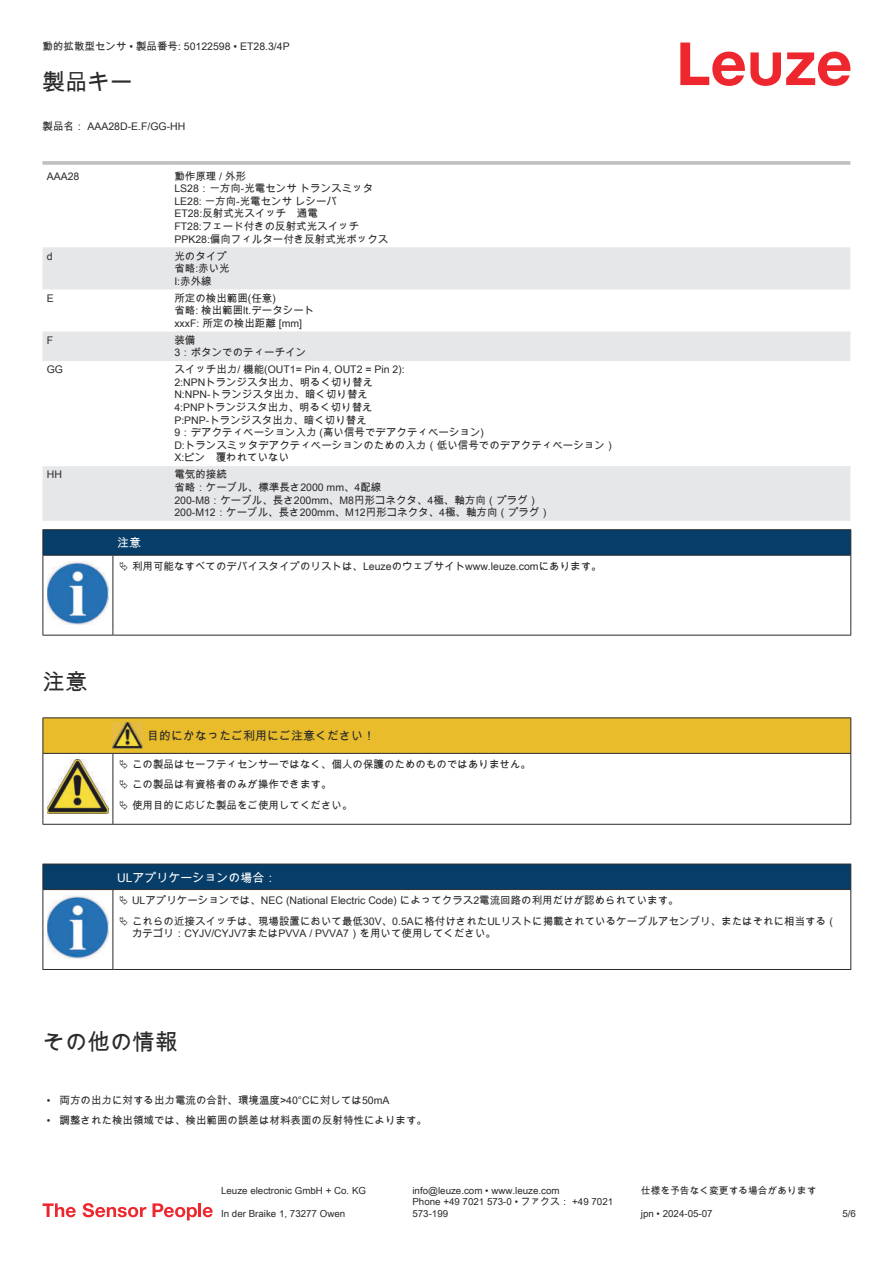
<style>
.page{position:relative;width:893px;height:1263px;background:#fff}
.page>*{position:absolute;margin:0;border:0;box-sizing:border-box;transform-origin:0 0}
.t1{font:22.5px "Arial Unicode MS";color:#2b292a}
.t2{font:12px "Arial Unicode MS";color:#2b292a}
.t3{font:12px "Arial Unicode MS";color:#fff}
.t4{font:10.5px/12.6px "Arial Unicode MS";color:#2b292a}
.t5{font:9.75px/11.7px "Arial Unicode MS";color:#2b292a}
</style>
<div class="page">
<svg style="left:680px;top:43px;width:170px;height:43px"></svg>
<svg style="left:43px;top:247px;width:807px;height:274px"></svg>
<svg style="left:43px;top:161px;width:127px;height:4px"></svg>
<hr style="left:170px;top:161px;width:680px;height:4px;background:#c4c5c7">
<svg style="left:43px;top:1203px;width:33px;height:14px"></svg>
<svg style="left:83px;top:1203px;width:63px;height:14px"></svg>
<svg style="left:153px;top:1203px;width:44px;height:17px"></svg>
<hr style="left:198px;top:1203px;width:3px;height:14px;background:#ed272d">
<svg style="left:203px;top:1207px;width:10px;height:10px"></svg>
<svg style="left:44px;top:556px;width:806px;height:79px"></svg>
<hr style="left:43px;top:529px;width:70px;height:1px;background:#2b292a">
<hr style="left:43px;top:555px;width:70px;height:1px;background:#2b292a">
<hr style="left:113px;top:529px;width:738px;height:1px;background:#2b292a">
<svg style="left:43px;top:530px;width:808px;height:25px;background:#063c67"></svg>
<hr style="left:113px;top:555px;width:738px;height:1px;background:#2b292a">
<hr style="left:43px;top:556px;width:1px;height:75px;background:#2b292a">
<hr style="left:113px;top:556px;width:1px;height:75px;background:#2b292a">
<hr style="left:850px;top:556px;width:1px;height:75px;background:#2b292a">
<hr style="left:43px;top:635px;width:70px;height:1px;background:#2b292a">
<hr style="left:113px;top:635px;width:738px;height:1px;background:#2b292a">
<img style="left:47px;top:562px;width:61px;height:62px">
<div style="left:115px;top:556px;width:734px;height:20px;background:#fff"></div>
<hr style="left:43px;top:717px;width:70px;height:1px;background:#2b292a">
<hr style="left:113px;top:717px;width:30px;height:1px;background:#2b292a">
<hr style="left:143px;top:717px;width:708px;height:1px;background:#2b292a">
<hr style="left:43px;top:824px;width:70px;height:1px;background:#2b292a">
<hr style="left:113px;top:824px;width:30px;height:1px;background:#2b292a">
<hr style="left:143px;top:824px;width:708px;height:1px;background:#2b292a">
<hr style="left:43px;top:890px;width:1px;height:75px;background:#2b292a">
<hr style="left:113px;top:890px;width:1px;height:75px;background:#2b292a">
<hr style="left:850px;top:890px;width:1px;height:75px;background:#2b292a">
<hr style="left:43px;top:969px;width:70px;height:1px;background:#2b292a">
<hr style="left:113px;top:969px;width:738px;height:1px;background:#2b292a">
<img style="left:47px;top:944px;width:58px;height:15px">
<svg style="left:43px;top:718px;width:808px;height:106px"></svg>
<svg style="left:43px;top:864px;width:808px;height:80px"></svg>
<p class="t4" style="left:43px;top:40px;width:249px">動的拡散型センサ • 製品番号: 50122598 • ET28.3/4P</p>
<h1 class="t1" style="left:43px;top:66px;width:91px">製品キー</h1>
<p class="t4" style="left:43px;top:120px;width:144px">製品名： AAA28D-E.F/GG-HH</p>
<p class="t4" style="left:47px;top:169px;width:34px">AAA28</p>
<p class="t4" style="left:174px;top:169px;width:216px">動作原理 / 外形<br>LS28：一方向-光電センサ トランスミッタ<br>LE28: 一方向-光電センサ レシーバ<br>ET28:反射式光スイッチ　通電<br>FT28:フェード付きの反射式光スイッチ<br>PPK28:偏向フィルター付き反射式光ボックス</p>
<p class="t4" style="left:47px;top:249px;width:7px">d</p>
<p class="t4" style="left:174px;top:249px;width:57px">光のタイプ省略:赤い光<br>I:赤外線</p>
<p class="t4" style="left:47px;top:292px;width:9px">E</p>
<p class="t4" style="left:174px;top:291px;width:142px">所定の検出範囲(任意)<br>省略: 検出範囲lt.データシートxxxF: 所定の検出距離 [mm]</p>
<p class="t4" style="left:47px;top:333px;width:8px">F</p>
<p class="t4" style="left:174px;top:333px;width:133px">装備<br>3：ボタンでのティーチイン</p>
<p class="t4" style="left:47px;top:363px;width:18px">GG</p>
<p class="t4" style="left:174px;top:363px;width:443px">スイッチ出力/ 機能(OUT1= Pin 4, OUT2 = Pin 2):<br>2:NPNトランジスタ出力、明るく切り替え<br>N:NPN-トランジスタ出力、暗く切り替え<br>4:PNPトランジスタ出力、明るく切り替え<br>P:PNP-トランジスタ出力、暗く切り替え<br>9：デアクティベーション入力 (高い信号でデアクティベーション)<br>D:トランスミッタデアクティベーションのための入力（低い信号でのデアクティベーション）<br>X:ピン　覆われていない</p>
<p class="t4" style="left:47px;top:468px;width:17px">HH</p>
<p class="t4" style="left:174px;top:468px;width:377px">電気的接続<br>省略：ケーブル、標準長さ2000 mm、4配線<br>200-M8：ケーブル、長さ200mm、M8円形コネクタ、4極、軸方向（プラグ）<br>200-M12：ケーブル、長さ200mm、M12円形コネクタ、4極、軸方向（プラグ）</p>
<p class="t3" style="left:117px;top:534px;width:25px">注意</p>
<p class="t4" style="left:132px;top:560px;width:471px">利用可能なすべてのデバイスタイプのリストは、Leuzeのウェブサイトwww.leuze.comにあります。</p>
<h1 class="t1" style="left:43px;top:666px;width:46px">注意</h1>
<p class="t2" style="left:147px;top:727px;width:229px">目的にかなったご利用にご注意ください！</p>
<p class="t4" style="left:132px;top:754px;width:400px;line-height:20.2px">この製品はセーフティセンサーではなく、個人の保護のためのものではありません。この製品は有資格者のみが操作できます。<br>使用目的に応じた製品をご使用してください。</p>
<p class="t3" style="left:117px;top:869px;width:161px">ULアプリケーションの場合：</p>
<p class="t4" style="left:132px;top:890px;width:706px;line-height:20.2px">ULアプリケーションでは、NEC (National Electric Code) によってクラス2電流回路の利用だけが認められています。<br>これらの近接スイッチは、現場設置において最低30V、0.5Aに格付けされたULリストに掲載されているケーブルアセンブリ、またはそれに相当する（</p>
<p class="t4" style="left:132px;top:927px;width:366px">カテゴリ：CYJV/CYJV7またはPVVA / PVVA7）を用いて使用してください。</p>
<h1 class="t1" style="left:43px;top:1026px;width:136px">その他の情報</h1>
<p class="t4" style="left:47px;top:1094px;width:344px">• 両方の出力に対する出力電流の合計、環境温度&gt;40°Cに対しては50mA</p>
<p class="t4" style="left:47px;top:1114px;width:382px">• 調整された検出領域では、検出範囲の誤差は材料表面の反射特性によります。</p>
<p class="t5" style="left:221px;top:1184px;width:146px">Leuze electronic GmbH + Co. KG</p>
<p class="t5" style="left:412px;top:1184px;width:149px">info@leuze.com • www.leuze.com</p>
<p class="t5" style="left:641px;top:1184px;width:177px">仕様を予告なく変更する場合があります</p>
<p class="t5" style="left:221px;top:1207px;width:126px">In der Braike 1, 73277 Owen</p>
<p class="t5" style="left:412px;top:1196px;width:202px">Phone +49 7021 573-0 • ファクス： +49 7021<br>573-199</p>
<p class="t5" style="left:641px;top:1207px;width:73px">jpn • 2024-05-07</p>
<p class="t5" style="left:842px;top:1207px;width:15px">5/6</p>
</div>
